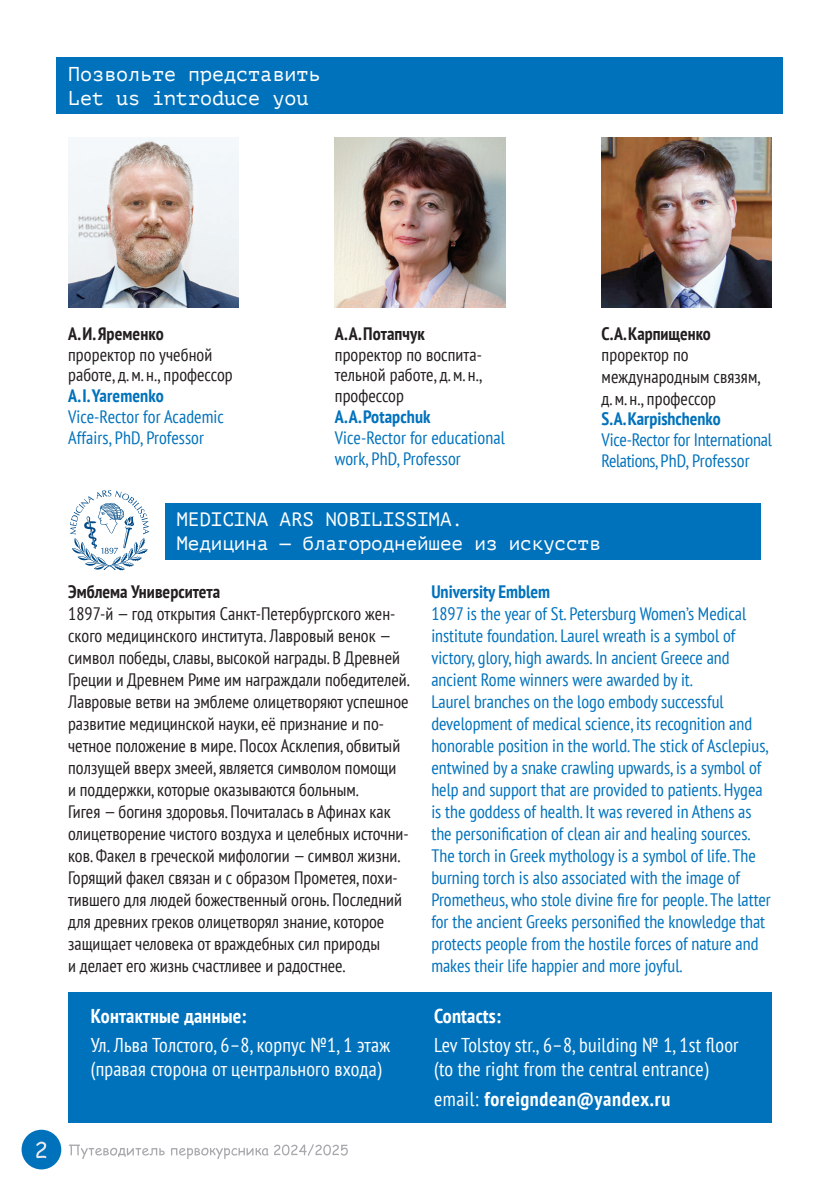
<style>
.page{position:relative;width:840px;height:1191px;background:#fff}
.page>*{position:absolute;margin:0;border:0;box-sizing:border-box;transform-origin:0 0}
.t1{font:condensed 20px/24px "PT Sans";letter-spacing:.01em;color:#fff}
.t2{font:20px/24px "PT Mono";color:#fff}
.t3{font:700 condensed 20px "PT Sans";letter-spacing:.03em;color:#fff}
.t4{font:700 condensed 20px "PT Sans";letter-spacing:.01em;color:#fff}
.t5{font:19.4px/23.2px "PT Mono";letter-spacing:-.01em;color:#fff}
.t6{font:condensed 18px/22px "PT Sans";color:#0072bc}
.t7{font:condensed 18px/22px "PT Sans";color:#231f20}
.t8{font:700 condensed 18px "PT Sans";color:#0072bc}
.t9{font:700 condensed 18px "PT Sans";color:#231f20}
.s1{font-weight:400}
</style>
<div class="page">
<svg style="left:69px;top:1144px;width:278px;height:15px"></svg>
<div style="left:68px;top:992px;width:703px;height:131px;background:#0072bc"></div>
<div style="left:22px;top:1129px;width:39px;height:40px;background:#0072bc;border-radius:50%"></div>
<svg style="left:36px;top:1141px;width:10px;height:17px"></svg>
<div style="left:165px;top:503px;width:596px;height:57px;background:#0072bc"></div>
<svg style="left:70px;top:490px;width:79px;height:80px"></svg>
<div style="left:57px;top:57px;width:725px;height:56px;background:#0072bc"></div>
<img style="left:334px;top:138px;width:171px;height:170px">
<img style="left:68px;top:138px;width:170px;height:170px">
<img style="left:601px;top:138px;width:170px;height:170px">
<p class="t2" style="left:68px;top:62px;width:253px">Позвольте представить<br>Let us introduce you</p>
<p class="t9" style="left:68px;top:321px;width:97px">А. И. Яременко</p>
<p class="t7" style="left:68px;top:343px;width:166px;line-height:20.8px">проректор по учебной работе, д.м.н., профессор</p>
<p class="t8" style="left:68px;top:384px;width:97px">A. I. Yaremenko</p>
<p class="t6" style="left:68px;top:406px;width:157px;line-height:20.8px">Vice-Rector for Academic<br>Affairs, PhD, Professor</p>
<p class="t9" style="left:334px;top:321px;width:91px">А. А. Потапчук</p>
<p class="t7" style="left:334px;top:343px;width:149px;line-height:20.8px;text-align:justify">проректор по воспита&shy;тельной работе, д.м.н., профессор</p>
<p class="t8" style="left:335px;top:405px;width:97px">A. A. Potapchuk</p>
<p class="t6" style="left:335px;top:426px;width:171px;line-height:20.8px">Vice-Rector for educational work, PhD, Professor</p>
<p class="t9" style="left:601px;top:321px;width:111px">С. А. Карпищенко</p>
<p class="t7" style="left:601px;top:344px;width:161px">проректор по международным связям, д.м.н., профессор</p>
<p class="t8" style="left:601px;top:407px;width:120px">S. A. Karpishchenko</p>
<p class="t6" style="left:601px;top:429px;width:172px;line-height:20.8px">Vice-Rector for International<br>Relations, PhD, Professor</p>
<p class="t5" style="left:176px;top:508px;width:425px">MEDICINA ARS NOBILISSIMA.<br>Медицина — благороднейшее из искусств</p>
<p class="t9" style="left:68px;top:580px;width:153px">Эмблема Университета</p>
<p class="t7" style="left:68px;top:602px;width:343px">1897-й — год открытия Санкт-Петербургского жен&shy;ского медицинского института. Лавровый венок — символ победы, славы, высокой награды. В Древней Греции и Древнем Риме им награждали победителей.<br>Лавровые ветви на эмблеме олицетворяют успешное развитие медицинской науки, её признание и по&shy;четное положение в мире. Посох Асклепия, обвитый ползущей вверх змеей, является символом помощи<br>и поддержки, которые оказываются больным.<br>Гигея — богиня здоровья. Почиталась в Афинах как олицетворение чистого воздуха и целебных источни&shy;ков. Факел в греческой мифологии — символ жизни.<br>Горящий факел связан и с образом Прометея, похи&shy;тившего для людей божественный огонь. Последний для древних греков олицетворял знание, которое защищает человека от враждебных сил природы<br>и делает его жизнь счастливее и радостнее.</p>
<p class="t4" style="left:91px;top:1002px;width:157px">Контактные данные:</p>
<p class="t1" style="left:91px;top:1032px;width:301px">Ул. Льва Толстого, 6–8, корпус №1, 1 этаж (правая сторона от центрального входа)</p>
<p class="t8" style="left:431px;top:580px;width:120px">University Emblem</p>
<p class="t6" style="left:431px;top:602px;width:341px">1897 is the year of St. Petersburg Women’s Medical institute foundation. Laurel wreath is a symbol of victory, glory, high awards. In ancient Greece and ancient Rome winners were awarded by it.<br>Laurel branches on the logo embody successful development of medical science, its recognition and honorable position in the world. The stick of Asclepius, entwined by a snake crawling upwards, is a symbol of help and support that are provided to patients. Hygea is the goddess of health. It was revered in Athens as the personification of clean air and healing sources.<br>The torch in Greek mythology is a symbol of life. The burning torch is also associated with the image of Prometheus, who stole divine fire for people. The latter for the ancient Greeks personified the knowledge that protects people from the hostile forces of nature and makes their life happier and more joyful.</p>
<p class="t4" style="left:434px;top:1002px;width:68px">Contacts:</p>
<p class="t1" style="left:434px;top:1032px;width:306px">Lev Tolstoy str., 6–8, building № 1, 1st floor (to the right from the central entrance)</p>
<p class="t3" style="left:434px;top:1085px;width:237px"><span class="s1">email:</span> foreigndean@yandex.ru</p>
</div>
